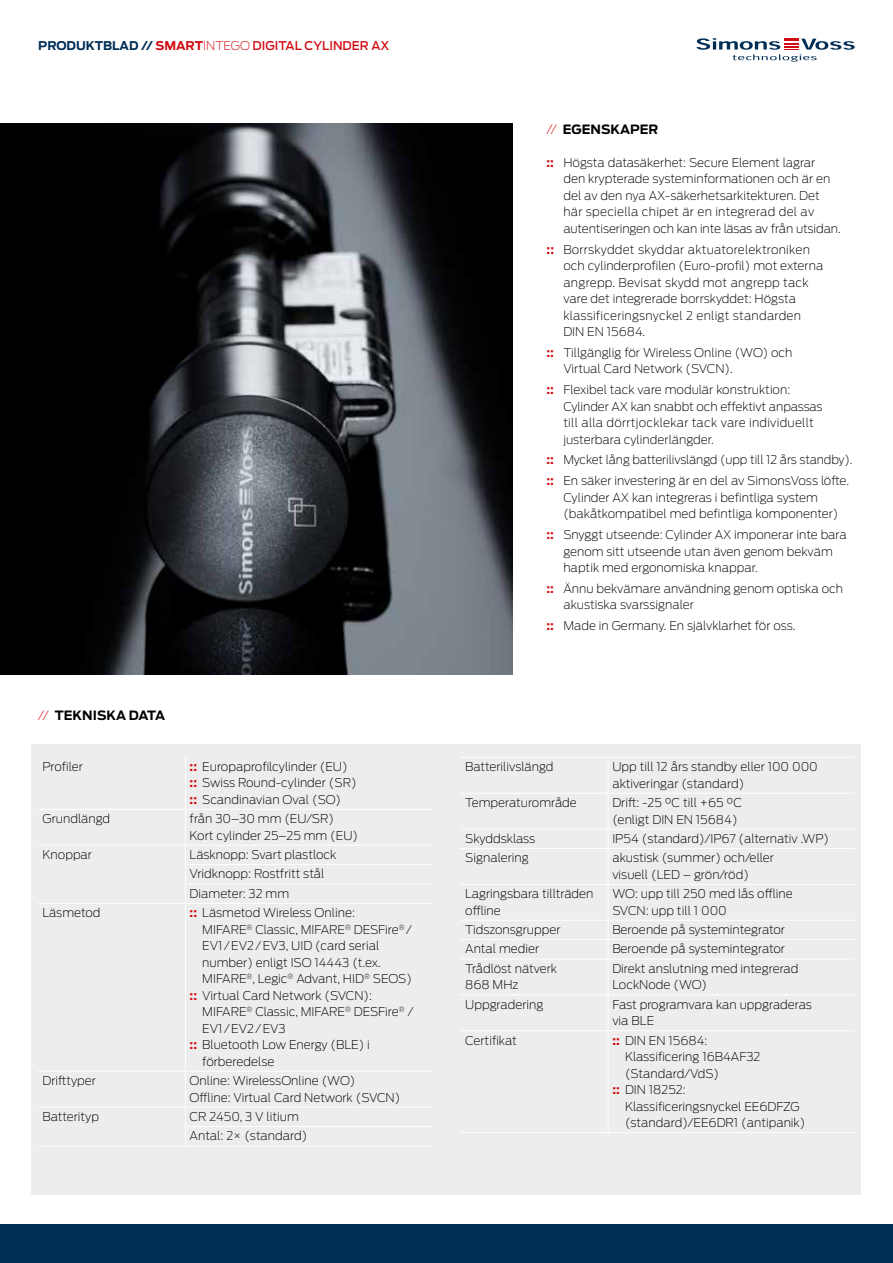
<style>
.page{position:relative;width:893px;height:1263px;background:#fff}
.page>*{position:absolute;margin:0;border:0;box-sizing:border-box;transform-origin:0 0}
.t1{font:700 12.75px "Antenna";color:#000}
.t2{font:200 12px/16.5px "Antenna";color:#000}
.t3{font:500 12px "Antenna";color:#d20a11}
.s1{font-weight:700;color:#002e56}
.s2{font-weight:700}
.s3{font-weight:200}
.s4{font-weight:200;color:#d20a11}
.s5{font-weight:700;color:#d20a11}
</style>
<div class="page">
<div style="left:0;top:1225px;width:893px;height:38px;background:#002e56"></div>
<div style="left:31px;top:744px;width:830px;height:451px;background:#ededed"></div>
<hr style="left:38px;top:809px;width:147px;height:1px;background:#fff">
<hr style="left:185px;top:809px;width:247px;height:1px;background:#fff">
<hr style="left:38px;top:845px;width:147px;height:1px;background:#fff">
<hr style="left:185px;top:845px;width:247px;height:1px;background:#fff">
<hr style="left:185px;top:864px;width:247px;height:1px;background:#fff">
<hr style="left:185px;top:883px;width:247px;height:1px;background:#fff">
<hr style="left:38px;top:903px;width:147px;height:1px;background:#fff">
<hr style="left:185px;top:903px;width:247px;height:1px;background:#fff">
<hr style="left:38px;top:1071px;width:147px;height:1px;background:#fff">
<hr style="left:185px;top:1071px;width:247px;height:1px;background:#fff">
<hr style="left:38px;top:1107px;width:147px;height:1px;background:#fff">
<hr style="left:185px;top:1107px;width:247px;height:1px;background:#fff">
<hr style="left:185px;top:1126px;width:247px;height:1px;background:#fff">
<hr style="left:38px;top:1145px;width:147px;height:1px;background:#fff">
<hr style="left:185px;top:1145px;width:247px;height:1px;background:#fff">
<hr style="left:185px;top:757px;width:1px;height:52px;background:#fff">
<hr style="left:185px;top:810px;width:1px;height:35px;background:#fff">
<svg style="left:185px;top:846px;width:1px;height:57px"></svg>
<hr style="left:185px;top:904px;width:1px;height:167px;background:#fff">
<hr style="left:185px;top:1072px;width:1px;height:35px;background:#fff">
<svg style="left:185px;top:1108px;width:1px;height:37px"></svg>
<hr style="left:461px;top:757px;width:147px;height:1px;background:#fff">
<hr style="left:608px;top:757px;width:247px;height:1px;background:#fff">
<hr style="left:461px;top:793px;width:147px;height:1px;background:#fff">
<hr style="left:608px;top:793px;width:247px;height:1px;background:#fff">
<hr style="left:461px;top:829px;width:147px;height:1px;background:#fff">
<hr style="left:608px;top:829px;width:247px;height:1px;background:#fff">
<hr style="left:461px;top:848px;width:147px;height:1px;background:#fff">
<hr style="left:608px;top:848px;width:247px;height:1px;background:#fff">
<hr style="left:461px;top:884px;width:147px;height:1px;background:#fff">
<hr style="left:608px;top:884px;width:247px;height:1px;background:#fff">
<hr style="left:461px;top:920px;width:147px;height:1px;background:#fff">
<hr style="left:608px;top:920px;width:247px;height:1px;background:#fff">
<hr style="left:461px;top:939px;width:147px;height:1px;background:#fff">
<hr style="left:608px;top:939px;width:247px;height:1px;background:#fff">
<hr style="left:461px;top:959px;width:147px;height:1px;background:#fff">
<hr style="left:608px;top:959px;width:247px;height:1px;background:#fff">
<hr style="left:461px;top:1030px;width:147px;height:1px;background:#fff">
<hr style="left:608px;top:1030px;width:247px;height:1px;background:#fff">
<hr style="left:461px;top:1132px;width:147px;height:1px;background:#fff">
<hr style="left:608px;top:1132px;width:247px;height:1px;background:#fff">
<hr style="left:608px;top:758px;width:1px;height:35px;background:#fff">
<hr style="left:608px;top:793px;width:1px;height:36px;background:#fff">
<hr style="left:608px;top:849px;width:1px;height:35px;background:#fff">
<hr style="left:608px;top:885px;width:1px;height:35px;background:#fff">
<hr style="left:608px;top:959px;width:1px;height:35px;background:#fff">
<hr style="left:608px;top:1031px;width:1px;height:101px;background:#fff">
<hr style="left:461px;top:994px;width:147px;height:1px;background:#fff">
<hr style="left:608px;top:994px;width:247px;height:1px;background:#fff">
<hr style="left:608px;top:995px;width:1px;height:35px;background:#fff">
<svg style="left:696px;top:38px;width:159px;height:24px"></svg>
<img style="left:0;top:123px;width:512px;height:551px">
<p class="t3" style="left:38px;top:37px;width:353px"><span class="s1">PRODUKTBLAD //</span> <span class="s2">SMART</span><span class="s3">INTEGO</span> DIGITAL CYLINDER AX</p>
<p class="t1" style="left:38px;top:707px;width:128px"><span class="s4">//</span> TEKNISKA DATA</p>
<p class="t2" style="left:43px;top:758px;width:42px">Profiler</p>
<p class="t2" style="left:190px;top:758px;width:169px"><span class="s5">::</span> Europaprofilcylinder (EU) <span class="s5">::</span> Swiss Round-cylinder (SR) <span class="s5">::</span> Scandinavian Oval (SO)</p>
<p class="t2" style="left:43px;top:810px;width:69px">Grundlängd</p>
<p class="t2" style="left:190px;top:810px;width:170px">från 30–30 mm (EU/SR)<br>Kort cylinder 25–25 mm (EU)</p>
<p class="t2" style="left:43px;top:846px;width:51px">Knoppar</p>
<p class="t2" style="left:190px;top:845px;width:148px;line-height:19.4px">Läsknopp: Svart plastlock<br>Vridknopp: Rostfritt stål<br>Diameter: 32 mm</p>
<p class="t2" style="left:43px;top:904px;width:60px">Läsmetod</p>
<p class="t2" style="left:190px;top:904px;width:167px"><span class="s5">::</span> Läsmetod Wireless Online:</p>
<p class="t2" style="left:202px;top:921px;width:211px">MIFARE<sup>®</sup> Classic, MIFARE<sup>®</sup> DESFire<sup>®</sup> /</p>
<p class="t2" style="left:202px;top:937px;width:179px">EV1 /EV2/EV3, UID (card serial</p>
<p class="t2" style="left:202px;top:954px;width:180px">number) enligt ISO 14443 (t.ex.</p>
<p class="t2" style="left:202px;top:970px;width:211px">MIFARE<sup>®</sup>, Legic<sup>®</sup> Advant, HID<sup>®</sup> SEOS)</p>
<p class="t2" style="left:190px;top:987px;width:184px"><span class="s5">::</span> Virtual Card Network (SVCN):</p>
<p class="t2" style="left:202px;top:1003px;width:212px">MIFARE<sup>®</sup> Classic, MIFARE<sup>®</sup> DESFire<sup>®</sup> /</p>
<p class="t2" style="left:202px;top:1020px;width:85px">EV1 /EV2/EV3</p>
<p class="t2" style="left:190px;top:1036px;width:182px"><span class="s5">::</span> Bluetooth Low Energy (BLE) i</p>
<p class="t2" style="left:202px;top:1053px;width:74px">förberedelse</p>
<p class="t2" style="left:43px;top:1072px;width:55px">Drifttyper</p>
<p class="t2" style="left:190px;top:1072px;width:212px">Online: WirelessOnline (WO)<br>Offline: Virtual Card Network (SVCN)</p>
<p class="t2" style="left:43px;top:1108px;width:58px">Batterityp</p>
<p class="t2" style="left:190px;top:1106px;width:119px;line-height:19.4px">CR 2450, 3 V litium<br>Antal: 2× (standard)</p>
<p class="t1" style="left:546px;top:120px;width:114px"><span class="s4">//</span> EGENSKAPER</p>
<p class="t2" style="left:563px;top:154px;width:279px;text-indent:-17px"><span class="s5">::</span> Högsta datasäkerhet: Secure Element lagrar<br>den krypterade systeminformationen och är en del av den nya AX-säkerhetsarkitekturen. Det här speciella chipet är en integrerad del av autentiseringen och kan inte läsas av från utsidan.</p>
<p class="t2" style="left:563px;top:241px;width:262px;text-indent:-17px"><span class="s5">::</span> Borrskyddet skyddar aktuatorelektroniken och cylinderprofilen (Euro-profil) mot externa angrepp. Bevisat skydd mot angrepp tack vare det integrerade borrskyddet: Högsta klassificeringsnyckel 2 enligt standarden DIN EN 15684.</p>
<p class="t2" style="left:563px;top:344px;width:231px;text-indent:-17px"><span class="s5">::</span> Tillgänglig för Wireless Online (WO) och<br>Virtual Card Network (SVCN).</p>
<p class="t2" style="left:563px;top:381px;width:261px;text-indent:-17px"><span class="s5">::</span> Flexibel tack vare modulär konstruktion:<br>Cylinder AX kan snabbt och effektivt anpassas till alla dörrtjocklekar tack vare individuellt justerbara cylinderlängder.</p>
<p class="t2" style="left:546px;top:449px;width:308px;line-height:20.7px"><span class="s5">::</span> Mycket lång batterilivslängd (upp till 12 års standby). <span class="s5">::</span> En säker investering är en del av SimonsVoss löfte.</p>
<p class="t2" style="left:563px;top:489px;width:277px">Cylinder AX kan integreras i befintliga system (bakåtkompatibel med befintliga komponenter)</p>
<p class="t2" style="left:563px;top:526px;width:285px;text-indent:-17px"><span class="s5">::</span> Snyggt utseende: Cylinder AX imponerar inte bara genom sitt utseende utan även genom bekväm haptik med ergonomiska knappar.</p>
<p class="t2" style="left:563px;top:580px;width:281px;text-indent:-17px"><span class="s5">::</span> Ännu bekvämare användning genom optiska och akustiska svarssignaler</p>
<p class="t2" style="left:546px;top:617px;width:251px"><span class="s5">::</span> Made in Germany. En självklarhet för oss.</p>
<p class="t2" style="left:465px;top:758px;width:90px">Batterilivslängd</p>
<p class="t2" style="left:612px;top:758px;width:207px">Upp till 12 års standby eller 100 000 aktiveringar (standard)</p>
<p class="t2" style="left:465px;top:794px;width:113px">Temperaturområde</p>
<p class="t2" style="left:612px;top:794px;width:131px">Drift: -25 °C till +65 °C (enligt DIN EN 15684)</p>
<p class="t2" style="left:465px;top:830px;width:72px">Skyddsklass</p>
<p class="t2" style="left:612px;top:830px;width:218px">IP54 (standard)/IP67 (alternativ .WP)</p>
<p class="t2" style="left:465px;top:849px;width:65px">Signalering</p>
<p class="t2" style="left:612px;top:849px;width:163px">akustisk (summer) och/eller visuell (LED – grön/röd)</p>
<p class="t2" style="left:465px;top:885px;width:130px">Lagringsbara tillträden offline</p>
<p class="t2" style="left:612px;top:885px;width:182px">WO: upp till 250 med lås offline<br>SVCN: upp till 1 000</p>
<p class="t2" style="left:465px;top:921px;width:97px">Tidszonsgrupper</p>
<p class="t2" style="left:612px;top:921px;width:174px">Beroende på systemintegrator</p>
<p class="t2" style="left:465px;top:940px;width:76px">Antal medier</p>
<p class="t2" style="left:612px;top:940px;width:174px">Beroende på systemintegrator</p>
<p class="t2" style="left:465px;top:960px;width:93px">Trådlöst nätverk<br>868 MHz</p>
<p class="t2" style="left:612px;top:960px;width:188px">Direkt anslutning med integrerad<br>LockNode (WO)</p>
<p class="t2" style="left:465px;top:996px;width:80px">Uppgradering</p>
<p class="t2" style="left:612px;top:996px;width:201px">Fast programvara kan uppgraderas via BLE</p>
<p class="t2" style="left:465px;top:1032px;width:53px">Certifikat</p>
<p class="t2" style="left:612px;top:1032px;width:97px"><span class="s5">::</span> DIN EN 15684:</p>
<p class="t2" style="left:625px;top:1048px;width:137px">Klassificering 16B4AF32</p>
<p class="t2" style="left:625px;top:1065px;width:96px">(Standard/VdS)</p>
<p class="t2" style="left:612px;top:1081px;width:75px"><span class="s5">::</span> DIN 18252:</p>
<p class="t2" style="left:625px;top:1098px;width:176px">Klassificeringsnyckel EE6DFZG</p>
<p class="t2" style="left:625px;top:1114px;width:182px">(standard)/EE6DR1 (antipanik)</p>
</div>
